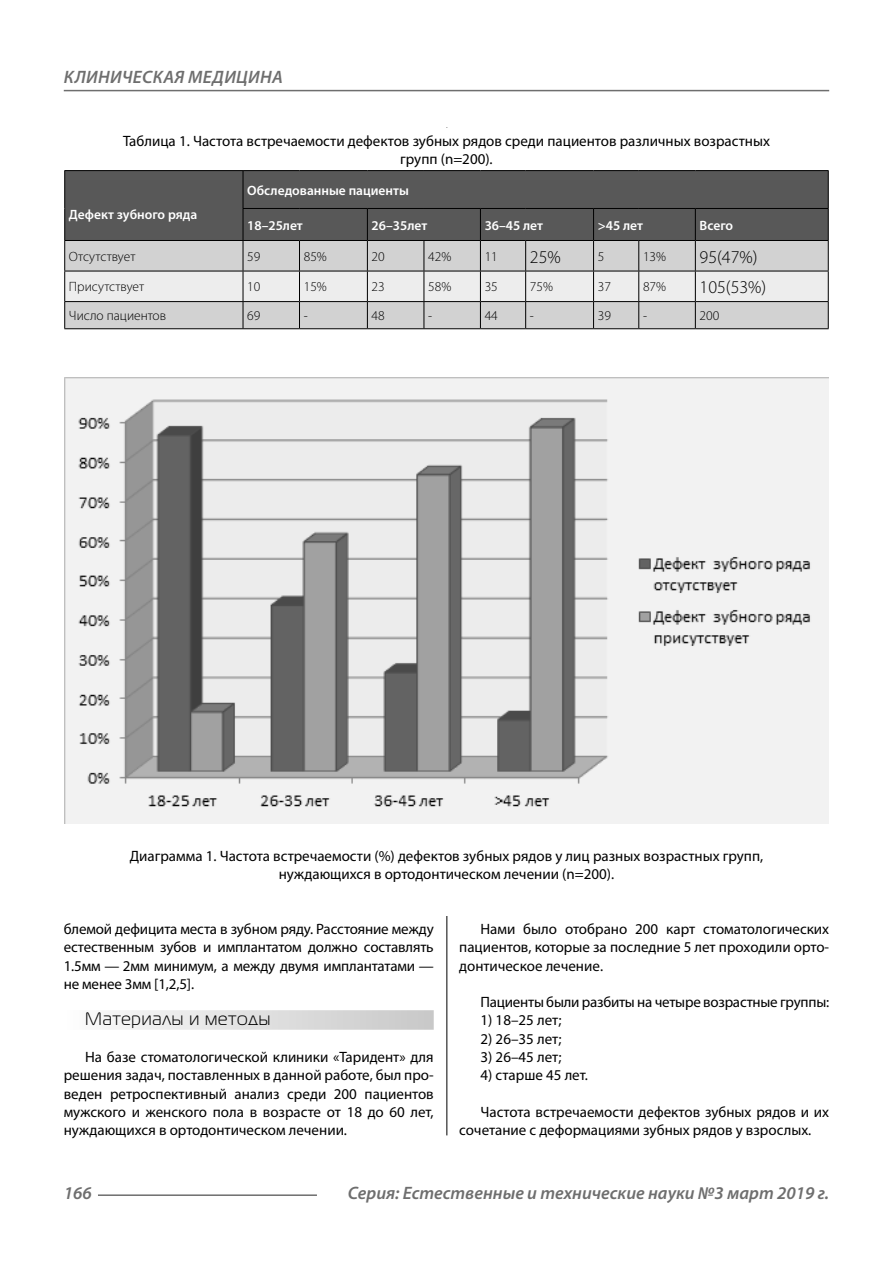
<style>
.page{position:relative;width:893px;height:1263px;background:#fff}
.page>*{position:absolute;margin:0;border:0;box-sizing:border-box;transform-origin:0 0}
.t1{font:italic 600 18px "Myriad Pro";color:#6e6e6e}
.t2{font:italic 600 18px "Myriad Pro";letter-spacing:.02em;color:#6e6e6e}
.Tab_content{font:300 18px "Myriad Pro";color:#000}
.Subheader{font:18px "Magistral C";letter-spacing:.05em;color:#000}
.Normal{font:15px/18.3px "Myriad Pro";letter-spacing:-.005em;color:#000;text-align:justify}
.podpis{font:15px/18.3px "Myriad Pro";color:#000;text-align:center}
.Normal_0{font:15px "Myriad Pro";color:#000}
.Tab_content-2{font:300 13.5px "Myriad Pro";color:#000}
.Tab_header{font:600 13.5px "Myriad Pro";color:#fff}
</style>
<div class="page">
<hr style="left:446px;top:128px;width:1px;height:1007px;background:#000">
<div style="left:64px;top:1010px;width:370px;height:20px;background:linear-gradient(to right,#fcfcfc,#c8c8c8)"></div>
<div style="left:65px;top:171px;width:763px;height:69px;background:#585858"></div>
<div style="left:65px;top:241px;width:763px;height:30px;background:#d2d2d2"></div>
<hr style="left:243px;top:171px;width:1px;height:37px;background:#000">
<hr style="left:243px;top:208px;width:56px;height:1px;background:#000">
<hr style="left:243px;top:209px;width:1px;height:31px;background:#000">
<hr style="left:299px;top:208px;width:68px;height:1px;background:#000">
<hr style="left:367px;top:208px;width:57px;height:1px;background:#000">
<hr style="left:367px;top:209px;width:1px;height:31px;background:#000">
<hr style="left:424px;top:208px;width:56px;height:1px;background:#000">
<hr style="left:480px;top:208px;width:46px;height:1px;background:#000">
<hr style="left:480px;top:209px;width:1px;height:31px;background:#000">
<hr style="left:526px;top:208px;width:68px;height:1px;background:#000">
<hr style="left:594px;top:208px;width:45px;height:1px;background:#000">
<hr style="left:593px;top:209px;width:1px;height:31px;background:#000">
<hr style="left:639px;top:208px;width:56px;height:1px;background:#000">
<hr style="left:695px;top:208px;width:134px;height:1px;background:#000">
<hr style="left:695px;top:209px;width:1px;height:31px;background:#000">
<hr style="left:64px;top:241px;width:1px;height:30px;background:#000">
<hr style="left:243px;top:241px;width:1px;height:30px;background:#000">
<hr style="left:299px;top:241px;width:1px;height:30px;background:#000">
<hr style="left:367px;top:241px;width:1px;height:30px;background:#000">
<hr style="left:424px;top:241px;width:1px;height:30px;background:#000">
<hr style="left:480px;top:241px;width:1px;height:30px;background:#000">
<hr style="left:525px;top:241px;width:1px;height:30px;background:#000">
<hr style="left:593px;top:241px;width:1px;height:30px;background:#000">
<hr style="left:638px;top:241px;width:1px;height:30px;background:#000">
<hr style="left:695px;top:241px;width:1px;height:30px;background:#000">
<hr style="left:828px;top:241px;width:1px;height:30px;background:#000">
<svg style="left:64px;top:271px;width:765px;height:57px;background:#d6d6d6"></svg>
<hr style="left:64px;top:328px;width:179px;height:1px;background:#000">
<hr style="left:243px;top:328px;width:56px;height:1px;background:#000">
<hr style="left:299px;top:328px;width:68px;height:1px;background:#000">
<hr style="left:367px;top:328px;width:57px;height:1px;background:#000">
<hr style="left:424px;top:328px;width:56px;height:1px;background:#000">
<hr style="left:480px;top:328px;width:46px;height:1px;background:#000">
<hr style="left:526px;top:328px;width:68px;height:1px;background:#000">
<hr style="left:594px;top:328px;width:45px;height:1px;background:#000">
<hr style="left:639px;top:328px;width:56px;height:1px;background:#000">
<hr style="left:695px;top:328px;width:134px;height:1px;background:#000">
<hr style="left:64px;top:170px;width:179px;height:1px;background:#000">
<hr style="left:64px;top:171px;width:1px;height:37px;background:#000">
<hr style="left:243px;top:170px;width:56px;height:1px;background:#000">
<hr style="left:299px;top:170px;width:68px;height:1px;background:#000">
<hr style="left:367px;top:170px;width:57px;height:1px;background:#000">
<hr style="left:424px;top:170px;width:56px;height:1px;background:#000">
<hr style="left:480px;top:170px;width:46px;height:1px;background:#000">
<hr style="left:526px;top:170px;width:68px;height:1px;background:#000">
<hr style="left:594px;top:170px;width:45px;height:1px;background:#000">
<hr style="left:639px;top:170px;width:56px;height:1px;background:#000">
<hr style="left:695px;top:170px;width:134px;height:1px;background:#000">
<hr style="left:828px;top:171px;width:1px;height:37px;background:#000">
<hr style="left:64px;top:208px;width:1px;height:32px;background:#000">
<hr style="left:828px;top:209px;width:1px;height:31px;background:#000">
<hr style="left:64px;top:240px;width:179px;height:1px;background:#000">
<hr style="left:243px;top:240px;width:56px;height:1px;background:#000">
<hr style="left:299px;top:240px;width:68px;height:1px;background:#000">
<hr style="left:367px;top:240px;width:57px;height:1px;background:#000">
<hr style="left:424px;top:240px;width:56px;height:1px;background:#000">
<hr style="left:480px;top:240px;width:46px;height:1px;background:#000">
<hr style="left:526px;top:240px;width:68px;height:1px;background:#000">
<hr style="left:594px;top:240px;width:45px;height:1px;background:#000">
<hr style="left:639px;top:240px;width:56px;height:1px;background:#000">
<hr style="left:695px;top:240px;width:134px;height:1px;background:#000">
<img style="left:65px;top:377px;width:764px;height:447px">
<hr style="left:98px;top:1194px;width:219px;height:2px;background:#6e6e6e">
<hr style="left:64px;top:90px;width:765px;height:1px;background:#6e6e6e">
<p class="t2" style="left:64px;top:66px;width:220px">КЛИНИЧЕСКАЯ МЕДИЦИНА</p>
<p class="podpis" style="left:123px;top:131px;width:648px">Таблица 1. Частота встречаемости дефектов зубных рядов среди пациентов различных возрастных групп (n=200).</p>
<p class="Tab_header" style="left:69px;top:206px;width:130px">Дефект зубного ряда</p>
<p class="Tab_header" style="left:247px;top:181px;width:163px">Обследованные пациенты</p>
<p class="Tab_header" style="left:247px;top:216px;width:57px">18–25лет</p>
<p class="Tab_header" style="left:372px;top:216px;width:57px">26–35лет</p>
<p class="Tab_header" style="left:485px;top:216px;width:60px">36–45 лет</p>
<p class="Tab_header" style="left:598px;top:216px;width:47px">&gt;45 лет</p>
<p class="Tab_header" style="left:700px;top:216px;width:35px">Всего</p>
<p class="Tab_content-2" style="left:69px;top:248px;width:68px">Отсутствует</p>
<p class="Tab_content-2" style="left:247px;top:248px;width:15px">59</p>
<p class="Tab_content-2" style="left:304px;top:248px;width:25px">85%</p>
<p class="Tab_content-2" style="left:372px;top:248px;width:15px">20</p>
<p class="Tab_content-2" style="left:428px;top:248px;width:25px">42%</p>
<p class="Tab_content-2" style="left:485px;top:248px;width:15px">11</p>
<p class="Tab_content" style="left:530px;top:246px;width:32px">25%</p>
<p class="Tab_content-2" style="left:598px;top:248px;width:8px">5</p>
<p class="Tab_content-2" style="left:643px;top:248px;width:25px">13%</p>
<p class="Tab_content" style="left:700px;top:246px;width:59px">95(47%)</p>
<p class="Tab_content-2" style="left:69px;top:279px;width:77px">Присутствует</p>
<p class="Tab_content-2" style="left:247px;top:279px;width:15px">10</p>
<p class="Tab_content-2" style="left:304px;top:279px;width:25px">15%</p>
<p class="Tab_content-2" style="left:372px;top:279px;width:15px">23</p>
<p class="Tab_content-2" style="left:428px;top:279px;width:25px">58%</p>
<p class="Tab_content-2" style="left:485px;top:279px;width:15px">35</p>
<p class="Tab_content-2" style="left:530px;top:279px;width:25px">75%</p>
<p class="Tab_content-2" style="left:598px;top:279px;width:15px">37</p>
<p class="Tab_content-2" style="left:643px;top:279px;width:25px">87%</p>
<p class="Tab_content" style="left:700px;top:276px;width:68px">105(53%)</p>
<p class="Tab_content-2" style="left:69px;top:308px;width:99px">Число пациентов</p>
<p class="Tab_content-2" style="left:247px;top:308px;width:15px">69</p>
<p class="Tab_content-2" style="left:304px;top:308px;width:6px">-</p>
<p class="Tab_content-2" style="left:372px;top:308px;width:15px">48</p>
<p class="Tab_content-2" style="left:428px;top:308px;width:6px">-</p>
<p class="Tab_content-2" style="left:485px;top:308px;width:15px">44</p>
<p class="Tab_content-2" style="left:530px;top:308px;width:6px">-</p>
<p class="Tab_content-2" style="left:598px;top:308px;width:15px">39</p>
<p class="Tab_content-2" style="left:643px;top:308px;width:6px">-</p>
<p class="Tab_content-2" style="left:700px;top:308px;width:21px">200</p>
<p class="podpis" style="left:130px;top:846px;width:635px">Диаграмма 1. Частота встречаемости (%) дефектов зубных рядов у лиц разных возрастных групп, нуждающихся в ортодонтическом лечении (n=200).</p>
<p class="Normal" style="left:64px;top:919px;width:371px">блемой дефицита места в зубном ряду. Расстояние между естественным зубов и имплантатом должно составлять 1.5мм — 2мм минимум, а между двумя имплантатами — не менее 3мм [1,2,5].</p>
<p class="Subheader" style="left:85px;top:1010px;width:187px">Материалы и методы</p>
<p class="Normal" style="left:64px;top:1048px;width:371px;text-indent:21px">На базе стоматологической клиники «Таридент» для решения задач, поставленных в данной работе, был про&shy;веден ретроспективный анализ среди 200 пациентов мужского и женского пола в возрасте от 18 до 60 лет, нуждающихся в ортодонтическом лечении.</p>
<p class="Normal" style="left:459px;top:919px;width:371px;text-indent:21px">Нами было отобрано 200 карт стоматологических пациентов, которые за последние 5 лет проходили орто&shy;донтическое лечение.</p>
<p class="Normal" style="left:480px;top:993px;width:350px">Пациенты были разбиты на четыре возрастные группы:</p>
<p class="Normal_0" style="left:480px;top:1011px;width:82px">1) 18–25 лет;</p>
<p class="Normal_0" style="left:480px;top:1029px;width:82px">2) 26–35 лет;</p>
<p class="Normal_0" style="left:480px;top:1048px;width:82px">3) 26–45 лет;</p>
<p class="Normal_0" style="left:480px;top:1066px;width:109px">4) старше 45 лет.</p>
<p class="Normal" style="left:459px;top:1103px;width:371px;text-indent:21px">Частота встречаемости дефектов зубных рядов и их сочетание с деформациями зубных рядов у взрослых.</p>
<p class="t1" style="left:64px;top:1182px;width:30px">166</p>
<p class="t1" style="left:348px;top:1182px;width:483px">Серия: Естественные и технические науки №3 март 2019 г.</p>
</div>
